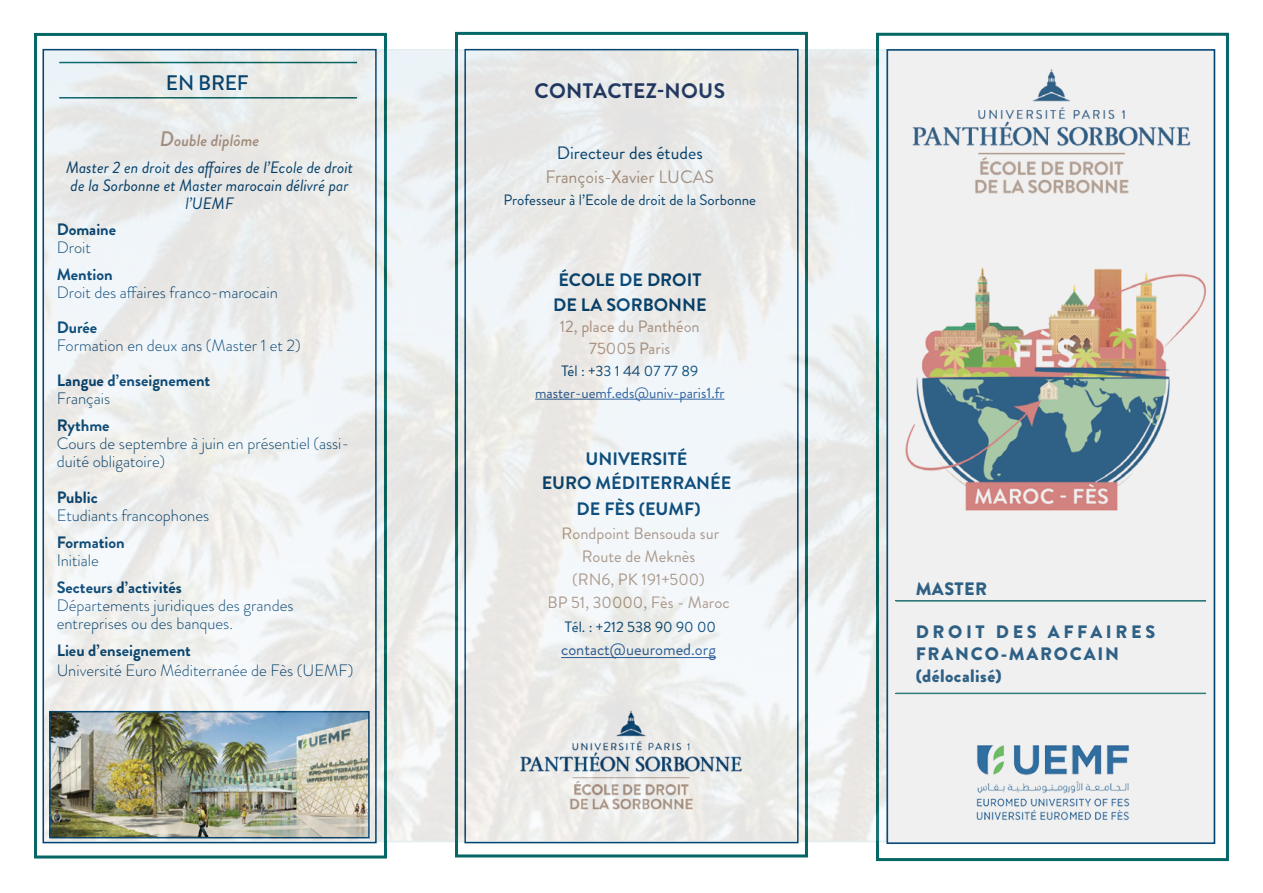
<style>
.page{position:relative;width:1263px;height:893px;background:#fff}
.page>*{position:absolute;margin:0;border:0;box-sizing:border-box;transform-origin:0 0}
.t1{font:700 21px "Brandon Grotesque";letter-spacing:.02em;color:#1f3868}
.t2{font:500 21px "Brandon Grotesque";letter-spacing:-.01em;color:#004272}
.t3{font:700 18px/25.3px "Brandon Grotesque";color:#004272}
.t4{font:900 18px/21.6px "Brandon Grotesque";letter-spacing:.1em;color:#004272}
.t5{font:18px "Brandon Grotesque";color:#af9786}
.t6{font:18px "Brandon Grotesque";color:#004272}
.t7{font:300 16.5px/18px "Brandon Grotesque";color:#004272}
.t8{font:italic 16.5px/26.5px "Brandon Grotesque";color:#004272;text-align:center}
.t9{font:700 16.5px "Brandon Grotesque";color:#004272}
.t10{font:16.5px/23.2px "Brandon Grotesque";color:#af9786;text-align:center}
.t11{font:16.5px "Brandon Grotesque";color:#275b9b}
.t12{font:15px "Brandon Grotesque";color:#004272}
.t13{font:15px "Brandon Grotesque";color:#275b9b}
.s1{font-weight:500;font-size:21px;color:#af9786}
.s2{font-weight:500;color:#af9786}
</style>
<div class="page">
<div style="left:876px;top:33px;width:353px;height:828px;border:3px solid #046665"></div>
<div style="left:34px;top:33px;width:353px;height:825px;border:3px solid #046665"></div>
<svg style="left:886px;top:49px;width:329px;height:795px"></svg>
<img style="left:46px;top:52px;width:839px;height:787px">
<p class="t2" style="left:166px;top:68px;width:84px">EN BREF</p>
<p class="t8" style="left:66px;top:128px;width:289px"><span class="s1">D</span><span class="s2">ouble diplôme<br></span>Master 2 en droit des affaires de l’Ecole de droit</p>
<p class="t8" style="left:71px;top:176px;width:279px;line-height:18px">de la Sorbonne et Master marocain délivré par l’UEMF</p>
<p class="t9" style="left:57px;top:218px;width:61px">Domaine</p>
<p class="t7" style="left:57px;top:239px;width:36px">Droit</p>
<p class="t9" style="left:57px;top:263px;width:58px">Mention</p>
<p class="t7" style="left:57px;top:284px;width:223px">Droit des affaires franco-marocain</p>
<p class="t9" style="left:57px;top:316px;width:42px">Durée</p>
<p class="t7" style="left:57px;top:336px;width:246px">Formation en deux ans (Master 1 et 2)</p>
<p class="t9" style="left:57px;top:369px;width:155px">Langue d’enseignement</p>
<p class="t7" style="left:57px;top:390px;width:55px">Français</p>
<p class="t9" style="left:57px;top:414px;width:54px">Rythme</p>
<p class="t7" style="left:57px;top:435px;width:294px">Cours de septembre à juin en présentiel (assi&shy;duité obligatoire)</p>
<p class="t9" style="left:57px;top:486px;width:42px">Public</p>
<p class="t7" style="left:57px;top:507px;width:154px">Etudiants francophones</p>
<p class="t9" style="left:57px;top:531px;width:69px">Formation</p>
<p class="t7" style="left:57px;top:552px;width:44px">Initiale</p>
<p class="t9" style="left:57px;top:576px;width:126px">Secteurs d’activités</p>
<p class="t7" style="left:57px;top:597px;width:238px">Départements juridiques des grandes entreprises ou des banques.</p>
<p class="t9" style="left:57px;top:639px;width:136px">Lieu d’enseignement</p>
<p class="t7" style="left:57px;top:661px;width:298px">Université Euro Méditerranée de Fès (UEMF)</p>
<p class="t1" style="left:534px;top:76px;width:192px">CONTACTEZ-NOUS</p>
<p class="t6" style="left:557px;top:140px;width:147px">Directeur des études</p>
<p class="t5" style="left:545px;top:165px;width:170px">François-Xavier LUCAS</p>
<p class="t12" style="left:504px;top:189px;width:254px">Professeur à l’Ecole de droit de la Sorbonne</p>
<p class="t3" style="left:553px;top:268px;width:155px;line-height:24.8px">ÉCOLE DE DROIT<br>DE LA SORBONNE</p>
<p class="t10" style="left:560px;top:316px;width:141px;line-height:21.8px">12, place du Panthéon<br>75005 Paris</p>
<p class="t12" style="left:561px;top:360px;width:138px">Tél : +33 1 44 07 77 89</p>
<p class="t13" style="left:535px;top:382px;width:191px">master-uemf.eds@univ-paris1.fr</p>
<p class="t3" style="left:542px;top:446px;width:191px;text-align:center">UNIVERSITÉ<br>EURO MÉDITERRANÉE<br>DE FÈS (EUMF)</p>
<p class="t10" style="left:547px;top:521px;width:184px">Rondpoint Bensouda sur<br>Route de Meknès<br>(RN6, PK 191+500)<br>BP 51, 30000, Fès - Maroc</p>
<p class="t12" style="left:565px;top:616px;width:153px">Tél. : +212 538 90 90 00</p>
<p class="t11" style="left:561px;top:638px;width:156px">contact@ueuromed.org</p>
<p class="t4" style="left:916px;top:578px;width:73px">MASTER</p>
<p class="t4" style="left:916px;top:622px;width:241px">DROIT DES AFFAIRES<br>FRANCO-MAROCAIN (délocalisé)</p>
</div>
